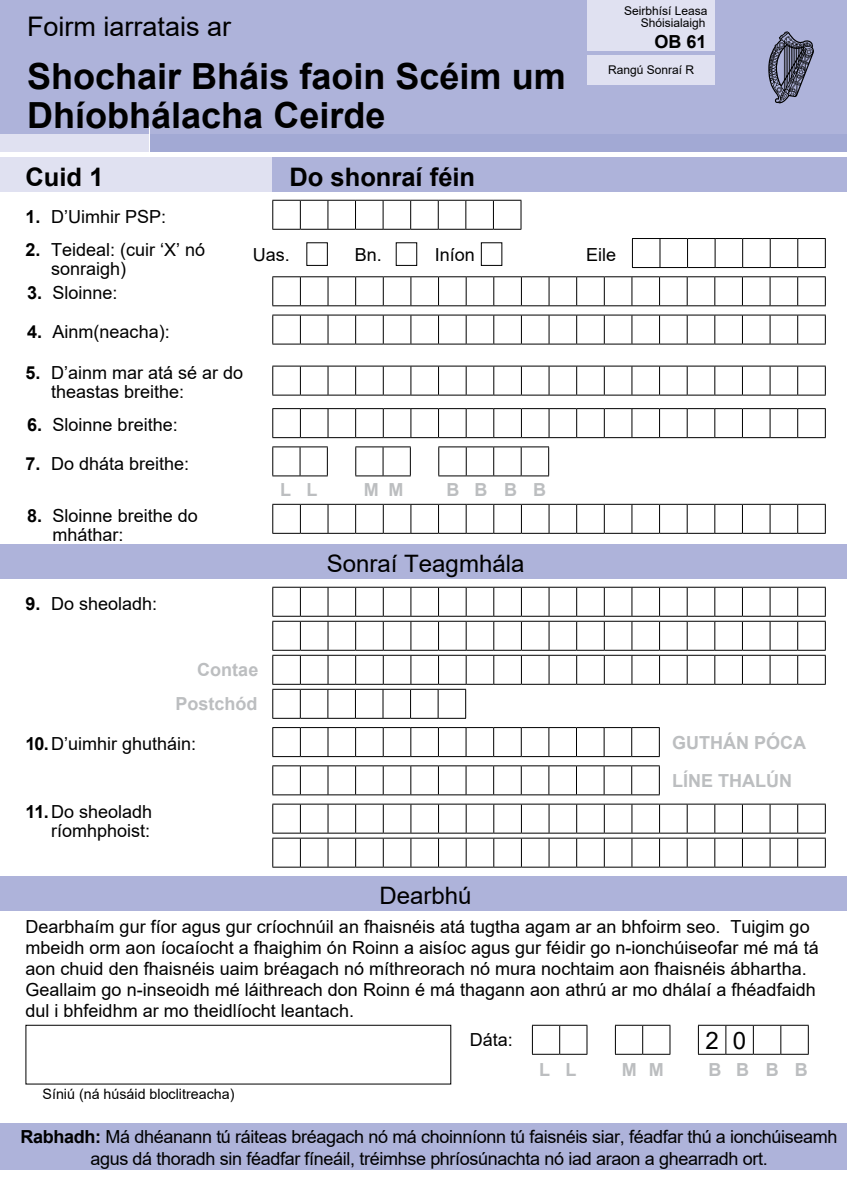
<style>
.page{position:relative;width:847px;height:1195px;background:#fff}
.page>*{position:absolute;margin:0;border:0;box-sizing:border-box;transform-origin:0 0}
.t1{font:700 36px/39px "Arial";color:#000}
.t2{font:27px "Arial";color:#000}
.t3{font:700 25.5px "Arial";color:#000}
.t4{font:24px "Arial";color:#000}
.t5{font:18px/21px "Arial";color:#000}
.t6{font:18px/21.8px "Arial";letter-spacing:-.02em;color:#000;text-align:center}
.t7{font:700 18px/38.2px "Arial";color:#bcbec0}
.t8{font:700 18px "Arial";color:#000}
.t9{font:14.25px "Arial";color:#000}
.t10{font:12px/12px "Arial";color:#000;text-align:right}
.s1{font-weight:700}
</style>
<div class="page">
<div style="left:0;top:0;width:846px;height:143px;background:#aeb3da"></div>
<div style="left:137px;top:134px;width:709px;height:17px;background:#a2a9d4"></div>
<div style="left:0;top:134px;width:149px;height:17px;background:#e0e1f1"></div>
<svg style="left:149px;top:127px;width:1px;height:24px"></svg>
<svg style="left:768px;top:31px;width:45px;height:72px"></svg>
<div style="left:0;top:157px;width:272px;height:34px;background:#e0e1f1"></div>
<div style="left:272px;top:157px;width:574px;height:34px;background:#aeb3da"></div>
<div style="left:0;top:1123px;width:846px;height:46px;background:#aeb3da"></div>
<div style="left:587px;top:0;width:127px;height:50px;background:#e0e1f1"></div>
<div style="left:587px;top:55px;width:127px;height:30px;background:#e0e1f1"></div>
<svg style="left:272px;top:276px;width:553px;height:30px"></svg>
<svg style="left:272px;top:315px;width:553px;height:30px"></svg>
<div style="left:480px;top:242px;width:22px;height:24px;border:1px solid #000"></div>
<svg style="left:631px;top:238px;width:194px;height:30px"></svg>
<svg style="left:272px;top:446px;width:56px;height:30px"></svg>
<svg style="left:355px;top:446px;width:56px;height:30px"></svg>
<svg style="left:438px;top:446px;width:111px;height:30px"></svg>
<svg style="left:272px;top:408px;width:553px;height:30px"></svg>
<svg style="left:272px;top:366px;width:553px;height:30px"></svg>
<svg style="left:272px;top:504px;width:553px;height:30px"></svg>
<svg style="left:272px;top:200px;width:249px;height:30px"></svg>
<div style="left:0;top:544px;width:846px;height:34px;background:#aeb3da"></div>
<svg style="left:272px;top:804px;width:553px;height:64px"></svg>
<div style="left:26px;top:1025px;width:425px;height:59px;border:1px solid #000"></div>
<svg style="left:531px;top:1025px;width:56px;height:30px"></svg>
<svg style="left:614px;top:1025px;width:56px;height:30px"></svg>
<svg style="left:697px;top:1025px;width:111px;height:30px"></svg>
<div style="left:0;top:876px;width:846px;height:34px;background:#aeb3da"></div>
<svg style="left:272px;top:727px;width:387px;height:30px"></svg>
<svg style="left:272px;top:765px;width:387px;height:30px"></svg>
<svg style="left:272px;top:587px;width:553px;height:132px"></svg>
<h2 class="t2" style="left:27px;top:8px;width:206px">Foirm iarratais ar</h2>
<h1 class="t1" style="left:27px;top:57px;width:540px">Shochair Bháis faoin Scéim um<br>Dhíobhálacha Ceirde</h1>
<h3 class="t3" style="left:26px;top:159px;width:79px">Cuid 1</h3>
<h3 class="t3" style="left:289px;top:159px;width:187px">Do shonraí féin</h3>
<p class="t5" style="left:26px;top:206px;width:142px"><span class="s1">1.</span> D’Uimhir PSP:</p>
<p class="t10" style="left:624px;top:4px;width:85px">Seirbhísí Leasa<br>Shóisialaigh</p>
<p class="t10" style="left:608px;top:64px;width:88px">Rangú Sonraí R</p>
<p class="t8" style="left:654px;top:29px;width:54px">OB 61</p>
<p class="t5" style="left:26px;top:239px;width:181px"><span class="s1">2.</span> Teideal: (cuir ‘X’ nó</p>
<p class="t5" style="left:252px;top:244px;width:39px">Uas.</p>
<p class="t5" style="left:354px;top:244px;width:29px">Bn.</p>
<p class="t5" style="left:434px;top:244px;width:42px">Iníon</p>
<p class="t5" style="left:585px;top:244px;width:32px">Eile</p>
<p class="t5" style="left:51px;top:258px;width:77px">sonraigh)</p>
<p class="t5" style="left:27px;top:283px;width:92px"><span class="s1">3.</span> Sloinne:</p>
<p class="t5" style="left:27px;top:321px;width:144px"><span class="s1">4.</span> Ainm(neacha):</p>
<p class="t5" style="left:51px;top:363px;width:194px;line-height:18.8px;text-indent:-26px"><span class="s1">5.</span> D’ainm mar atá sé ar do theastas breithe:</p>
<p class="t5" style="left:27px;top:414px;width:152px"><span class="s1">6.</span> Sloinne breithe:</p>
<p class="t5" style="left:25px;top:453px;width:165px"><span class="s1">7.</span> Do dháta breithe:</p>
<p class="t5" style="left:53px;top:507px;width:147px;line-height:18.8px;text-indent:-26px"><span class="s1">8.</span> Sloinne breithe do mháthar:</p>
<p class="t5" style="left:26px;top:593px;width:133px"><span class="s1">9.</span> Do sheoladh:</p>
<p class="t7" style="left:175px;top:653px;width:84px;line-height:34px;text-align:right">Contae<br>Postchód</p>
<p class="t7" style="left:280px;top:470px;width:39px">L L</p>
<p class="t7" style="left:363px;top:470px;width:41px">M M</p>
<p class="t7" style="left:446px;top:470px;width:101px">B B B B</p>
<h3 class="t4" style="left:326px;top:547px;width:199px">Sonraí Teagmhála</h3>
<p class="t5" style="left:26px;top:733px;width:172px"><span class="s1">10.</span>D’uimhir ghutháin:</p>
<p class="t7" style="left:671px;top:723px;width:135px">GUTHÁN PÓCA<br>LÍNE THALÚN</p>
<p class="t5" style="left:26px;top:802px;width:128px;line-height:18.8px;text-align:right"><span class="s1">11.</span>Do sheoladh ríomhphoist:</p>
<h3 class="t4" style="left:379px;top:879px;width:94px">Dearbhú</h3>
<p class="t5" style="left:26px;top:916px;width:794px">Dearbhaím gur fíor agus gur críochnúil an fhaisnéis atá tugtha agam ar an bhfoirm seo. Tuigim go mbeidh orm aon íocaíocht a fhaighim ón Roinn a aisíoc agus gur féidir go n-ionchúiseofar mé má tá aon chuid den fhaisnéis uaim bréagach nó míthreorach nó mura nochtaim aon fhaisnéis ábhartha.<br>Geallaim go n-inseoidh mé láithreach don Roinn é má thagann aon athrú ar mo dhálaí a fhéadfaidh dul i bhfeidhm ar mo theidlíocht leantach.</p>
<p class="t9" style="left:43px;top:1084px;width:193px">Síniú (ná húsáid bloclitreacha)</p>
<p class="t5" style="left:469px;top:1029px;width:45px">Dáta:</p>
<h3 class="t4" style="left:705px;top:1023px;width:42px">2 0</h3>
<p class="t7" style="left:539px;top:1051px;width:39px">L L</p>
<p class="t7" style="left:621px;top:1051px;width:43px">M M</p>
<p class="t7" style="left:708px;top:1051px;width:101px">B B B B</p>
<p class="t6" style="left:21px;top:1126px;width:818px"><span class="s1">Rabhadh:</span> Má dhéanann tú ráiteas bréagach nó má choinníonn tú faisnéis siar, féadfar thú a ionchúiseamh agus dá thoradh sin féadfar fíneáil, tréimhse phríosúnachta nó iad araon a ghearradh ort.</p>
</div>
